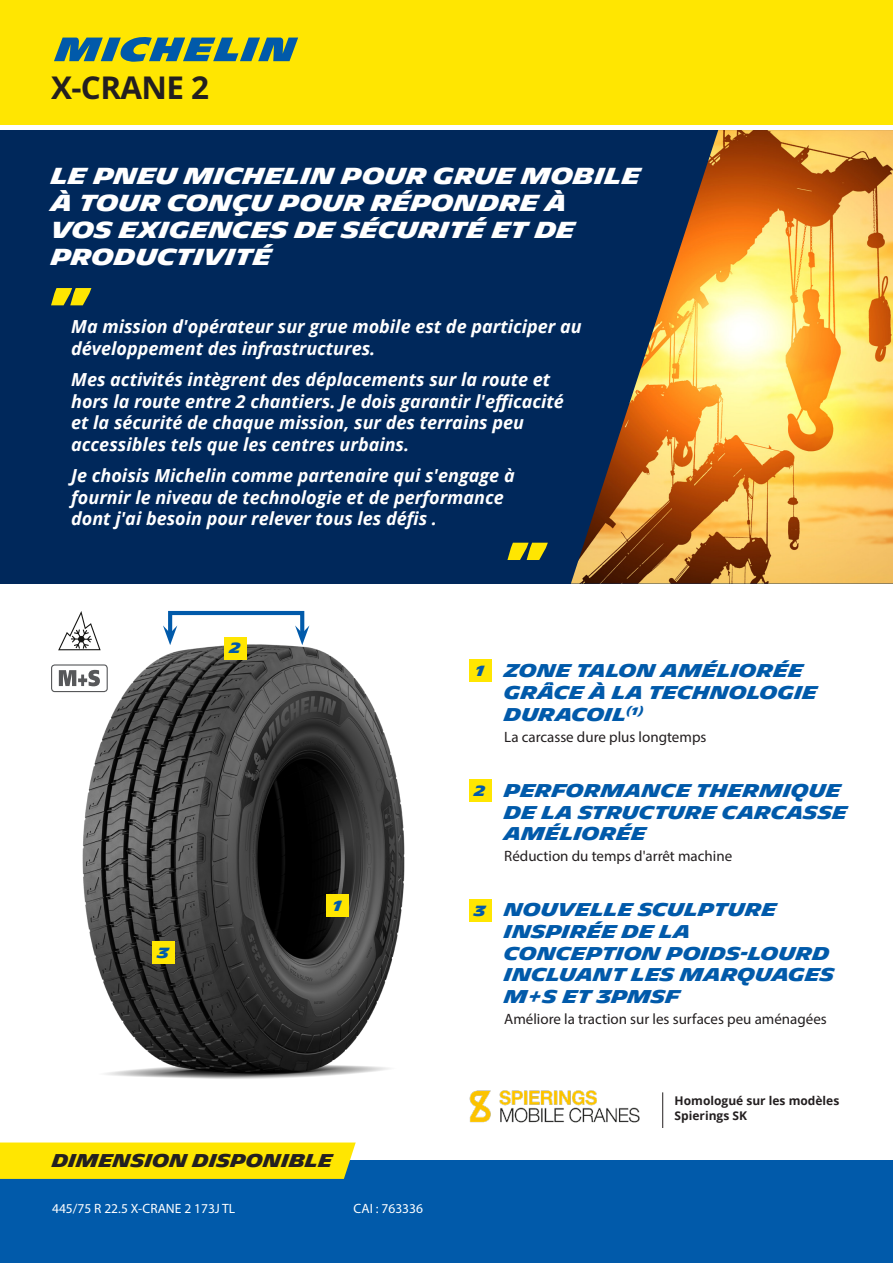
<style>
.page{position:relative;width:893px;height:1263px;background:#fff}
.page>*{position:absolute;margin:0;border:0;box-sizing:border-box;transform-origin:0 0}
.t1{font:700 31.5px "Noto Sans";letter-spacing:-.02em;color:#231f20}
.t2{font:700 22.5px/27px "Michelin";color:#fff}
.t3{font:italic 700 18px/21.6px "Open Sans";color:#fff}
.t4{font:700 18px/21.6px "Michelin";color:#015aaa}
.t5{font:700 18px "Michelin";color:#231f20;scale:.95 1}
.t6{font:15px "Myriad Pro";color:#231f20}
.t7{font:700 14.4px "Michelin";color:#015aaa}
.t8{font:13.5px "Myriad Pro";color:#fff}
.t9{font:700 12px/14.4px "Open Sans";color:#231f20}
.s1{font-size:14.4px}
</style>
<div class="page">
<div style="left:0;top:0;width:893px;height:125px;background:#ffe601"></div>
<svg style="left:54px;top:37px;width:244px;height:25px"></svg>
<div style="left:0;top:130px;width:893px;height:454px;background:#00285b"></div>
<svg style="left:51px;top:288px;width:40px;height:17px"></svg>
<svg style="left:507px;top:543px;width:41px;height:17px"></svg>
<img style="left:571px;top:130px;width:322px;height:454px">
<div style="left:0;top:1161px;width:893px;height:102px;background:#015aaa"></div>
<svg style="left:0;top:1142px;width:356px;height:37px;background:#fbe408"></svg>
<div style="left:469px;top:659px;width:22px;height:23px;background:#ffe601"></div>
<div style="left:469px;top:780px;width:22px;height:22px;background:#ffe601"></div>
<div style="left:469px;top:900px;width:22px;height:22px;background:#ffe601"></div>
<img style="left:469px;top:1090px;width:171px;height:33px">
<hr style="left:662px;top:1092px;width:1px;height:36px;background:#231f20">
<img style="left:54px;top:623px;width:432px;height:473px">
<div style="left:326px;top:894px;width:23px;height:23px;background:#ffe601"></div>
<div style="left:152px;top:942px;width:22px;height:22px;background:#ffe601"></div>
<div style="left:168px;top:611px;width:136px;height:24px;border:4px solid #015aaa"></div>
<svg style="left:163px;top:625px;width:14px;height:20px"></svg>
<svg style="left:295px;top:625px;width:14px;height:20px"></svg>
<div style="left:224px;top:637px;width:22px;height:22px;background:#ffe601"></div>
<svg style="left:58px;top:611px;width:43px;height:39px"></svg>
<div style="left:52px;top:665px;width:55px;height:26px;background:#fff;border-radius:3px"></div>
<div style="left:51px;top:664px;width:57px;height:28px;border:1px solid #57585a;border-radius:3px"></div>
<svg style="left:59px;top:670px;width:41px;height:16px"></svg>
<p class="t1" style="left:51px;top:69px;width:159px">X-CRANE 2</p>
<p class="t2" style="left:51px;top:163px;width:591px">LE PNEU MICHELIN POUR GRUE MOBILE<br>À TOUR CONÇU POUR RÉPONDRE À<br>VOS EXIGENCES DE SÉCURITÉ ET DE<br>PRODUCTIVITÉ</p>
<p class="t3" style="left:71px;top:315px;width:512px">Ma mission d'opérateur sur grue mobile est de participer au développement des infrastructures.</p>
<p class="t3" style="left:71px;top:368px;width:494px">Mes activités intègrent des déplacements sur la route et hors la route entre 2 chantiers. Je dois garantir l'efficacité et la sécurité de chaque mission, sur des terrains peu accessibles tels que les centres urbains.</p>
<p class="t3" style="left:71px;top:464px;width:445px">Je choisis Michelin comme partenaire qui s'engage à fournir le niveau de technologie et de performance dont j'ai besoin pour relever tous les défis .</p>
<p class="t7" style="left:230px;top:640px;width:12px">2</p>
<p class="t7" style="left:157px;top:945px;width:13px">3</p>
<p class="t7" style="left:333px;top:897px;width:10px">1</p>
<p class="t5" style="left:52px;top:1150px;width:297px">DIMENSION DISPONIBLE</p>
<p class="t8" style="left:52px;top:1200px;width:185px">445/75 R 22.5 X-CRANE 2 173J TL</p>
<p class="t8" style="left:354px;top:1200px;width:71px">CAI : 763336</p>
<p class="t4" style="left:504px;top:660px;width:315px;text-indent:-28px"><span class="s1">1</span> ZONE TALON AMÉLIORÉE<br>GRÂCE À LA TECHNOLOGIE<br>DURACOIL<sup>(1)</sup></p>
<p class="t6" style="left:504px;top:727px;width:204px">La carcasse dure plus longtemps</p>
<p class="t7" style="left:475px;top:783px;width:12px">2</p>
<p class="t7" style="left:474px;top:903px;width:13px">3</p>
<p class="t4" style="left:504px;top:780px;width:345px">PERFORMANCE THERMIQUE<br>DE LA STRUCTURE CARCASSE<br>AMÉLIORÉE</p>
<p class="t6" style="left:504px;top:847px;width:229px">Réduction du temps d'arrêt machine</p>
<p class="t4" style="left:504px;top:899px;width:332px">NOUVELLE SCULPTURE<br>INSPIRÉE DE LA<br>CONCEPTION POIDS-LOURD<br>INCLUANT LES MARQUAGES<br>M+S ET 3PMSF</p>
<p class="t6" style="left:504px;top:1009px;width:324px">Améliore la traction sur les surfaces peu aménagées</p>
<p class="t9" style="left:675px;top:1093px;width:166px">Homologué sur les modèles<br>Spierings SK</p>
</div>
